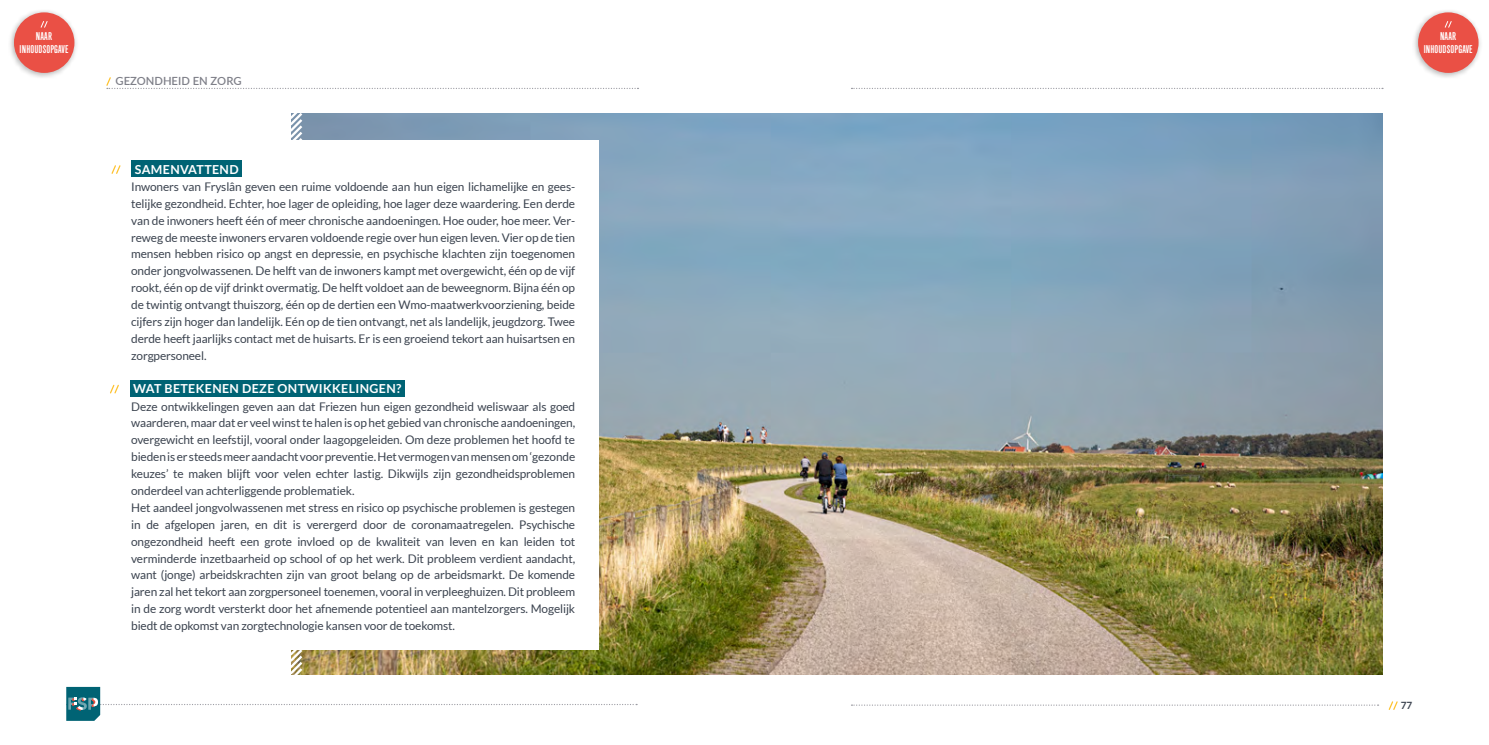
<style>
.page{position:relative;width:1489px;height:745px;background:#fff}
.page>*{position:absolute;margin:0;border:0;box-sizing:border-box;transform-origin:0 0}
.t1{font:700 12.38px "Lato";letter-spacing:.03em;color:#fff}
.t2{font:11.88px/16.9px "Lato";letter-spacing:-.01em;color:#3b434f;text-align:justify}
.t3{font:600 11.25px "Lato";color:#7e7f88}
.t4{font:10.75px/12.9px "Alpin Gothic CG No 1";letter-spacing:.015em;color:#fff;text-align:center}
.t5{font:700 10px "Lato";color:#3b434f}
</style>
<div class="page">
<img style="left:637px;top:113px;width:745px;height:560px">
<svg style="left:1388px;top:701px;width:10px;height:9px"></svg>
<svg style="left:851px;top:704px;width:527px;height:1px"></svg>
<svg style="left:851px;top:88px;width:531px;height:1px"></svg>
<svg style="left:106px;top:77px;width:532px;height:12px"></svg>
<svg style="left:66px;top:113px;width:571px;height:607px"></svg>
<div style="left:130px;top:380px;width:274px;height:16px;background:#006374"></div>
<div style="left:1411px;top:8px;width:71px;height:71px;background:#000;opacity:.29"></div>
<div style="left:1417px;top:12px;width:61px;height:61px;background:#ea5045;border-radius:50%"></div>
<svg style="left:1444px;top:21px;width:8px;height:7px"></svg>
<div style="left:8px;top:8px;width:70px;height:71px;background:#000;opacity:.29"></div>
<div style="left:14px;top:12px;width:60px;height:61px;background:#ea5045;border-radius:50%"></div>
<svg style="left:40px;top:21px;width:8px;height:7px"></svg>
<p class="t4" style="left:20px;top:30px;width:50px">NAAR<br>INHOUDSOPGAVE</p>
<p class="t3" style="left:115px;top:73px;width:128px">GEZONDHEID EN ZORG</p>
<p class="t1" style="left:135px;top:162px;width:105px">SAMENVATTEND</p>
<p class="t2" style="left:131px;top:178px;width:445px">Inwoners van Fryslân geven een ruime voldoende aan hun eigen lichamelijke en gees&shy;telijke gezondheid. Echter, hoe lager de opleiding, hoe lager deze waardering. Een derde van de inwoners heeft één of meer chronische aandoeningen. Hoe ouder, hoe meer. Ver&shy;reweg de meeste inwoners ervaren voldoende regie over hun eigen leven. Vier op de tien mensen hebben risico op angst en depressie, en psychische klachten zijn toegenomen onder jongvolwassenen. De helft van de inwoners kampt met overgewicht, één op de vijf rookt, één op de vijf drinkt overmatig. De helft voldoet aan de beweegnorm. Bijna één op de twintig ontvangt thuiszorg, één op de dertien een Wmo-maatwerkvoorziening, beide cijfers zijn hoger dan landelijk. Eén op de tien ontvangt, net als landelijk, jeugdzorg. Twee derde heeft jaarlijks contact met de huisarts. Er is een groeiend tekort aan huisartsen en zorgpersoneel.</p>
<p class="t2" style="left:131px;top:397px;width:445px;text-align:left">Deze ontwikkelingen geven aan dat Friezen hun eigen gezondheid weliswaar als goed waarderen, maar dat er veel winst te halen is op het gebied van chronische aandoeningen, overgewicht en leefstijl, vooral onder laagopgeleiden. Om deze problemen het hoofd te bieden is er steeds meer aandacht voor preventie. Het vermogen van mensen om ‘gezonde keuzes’ te maken blijft voor velen echter lastig. Dikwijls zijn gezondheidsproblemen onderdeel van achterliggende problematiek.<br>Het aandeel jongvolwassenen met stress en risico op psychische problemen is gestegen in de afgelopen jaren, en dit is verergerd door de coronamaatregelen. Psychische ongezondheid heeft een grote invloed op de kwaliteit van leven en kan leiden tot verminderde inzetbaarheid op school of op het werk. Dit probleem verdient aandacht, want (jonge) arbeidskrachten zijn van groot belang op de arbeidsmarkt. De komende jaren zal het tekort aan zorgpersoneel toenemen, vooral in verpleeghuizen. Dit probleem in de zorg wordt versterkt door het afnemende potentieel aan mantelzorgers. Mogelijk biedt de opkomst van zorgtechnologie kansen voor de toekomst.</p>
<p class="t1" style="left:133px;top:381px;width:270px">WAT BETEKENEN DEZE ONTWIKKELINGEN?</p>
<p class="t4" style="left:1423px;top:30px;width:50px">NAAR<br>INHOUDSOPGAVE</p>
<p class="t5" style="left:1400px;top:699px;width:13px">77</p>
</div>
